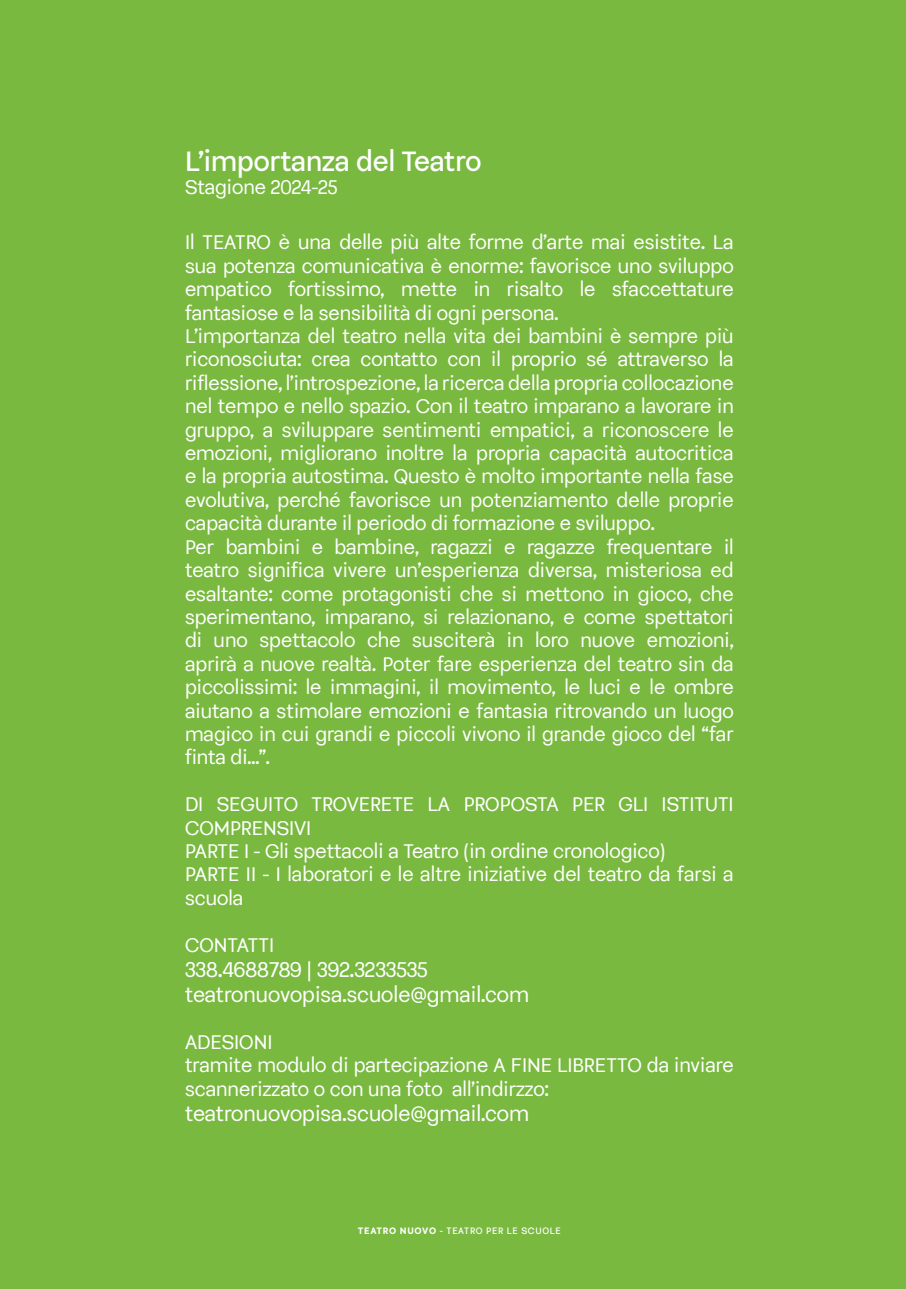
<style>
.page{position:relative;width:906px;height:1289px;background:#fff}
.page>*{position:absolute;margin:0;border:0;box-sizing:border-box;transform-origin:0 0}
.t1{font:500 27px "Sinteca";color:#fff}
.t2{font:21px/25.2px "Sinteca";color:#fff}
.t3{font:19.5px/23.4px "Sinteca";color:#fff}
.t4{font:500 9px "Sinteca";letter-spacing:.08em;color:#fff}
.s1{font-weight:700}
</style>
<div class="page">
<div style="left:0;top:0;width:906px;height:1288px;background:#79b940"></div>
<h1 class="t1" style="left:185px;top:146px;width:298px">L’importanza del Teatro</h1>
<p class="t3" style="left:185px;top:176px;width:154px">Stagione 2024-25</p>
<p class="t3" style="left:185px;top:232px;width:550px">Il TEATRO è una delle più alte forme d’arte mai esistite. La sua potenza comunicativa è enorme: favorisce uno sviluppo empatico fortissimo, mette in risalto le sfaccettature fantasiose e la sensibilità di ogni persona.<br>L’importanza del teatro nella vita dei bambini è sempre più riconosciuta: crea contatto con il proprio sé attraverso la riflessione, l’introspezione, la ricerca della propria collocazione nel tempo e nello spazio. Con il teatro imparano a lavorare in gruppo, a sviluppare sentimenti empatici, a riconoscere le emozioni, migliorano inoltre la propria capacità autocritica e la propria autostima. Questo è molto importante nella fase evolutiva, perché favorisce un potenziamento delle proprie capacità durante il periodo di formazione e sviluppo.<br>Per bambini e bambine, ragazzi e ragazze frequentare il teatro significa vivere un’esperienza diversa, misteriosa ed esaltante: come protagonisti che si mettono in gioco, che sperimentano, imparano, si relazionano, e come spettatori di uno spettacolo che susciterà in loro nuove emozioni, aprirà a nuove realtà. Poter fare esperienza del teatro sin da piccolissimi: le immagini, il movimento, le luci e le ombre aiutano a stimolare emozioni e fantasia ritrovando un luogo magico in cui grandi e piccoli vivono il grande gioco del “far finta di...”.</p>
<p class="t3" style="left:185px;top:793px;width:550px">DI SEGUITO TROVERETE LA PROPOSTA PER GLI ISTITUTI COMPRENSIVI<br>PARTE I - Gli spettacoli a Teatro (in ordine cronologico)<br>PARTE II - I laboratori e le altre iniziative del teatro da farsi a scuola</p>
<p class="t3" style="left:185px;top:934px;width:91px">CONTATTI</p>
<p class="t2" style="left:185px;top:958px;width:345px">338.4688789 | 392.3233535 teatronuovopisa.scuole@gmail.com</p>
<p class="t3" style="left:185px;top:1031px;width:550px">ADESIONI<br>tramite modulo di partecipazione A FINE LIBRETTO da inviare scannerizzato o con una foto all’indirzzo:</p>
<p class="t2" style="left:185px;top:1102px;width:345px">teatronuovopisa.scuole@gmail.com</p>
<p class="t4" style="left:358px;top:1225px;width:204px"><span class="s1">TEATRO NUOVO</span> - TEATRO PER LE SCUOLE</p>
</div>
